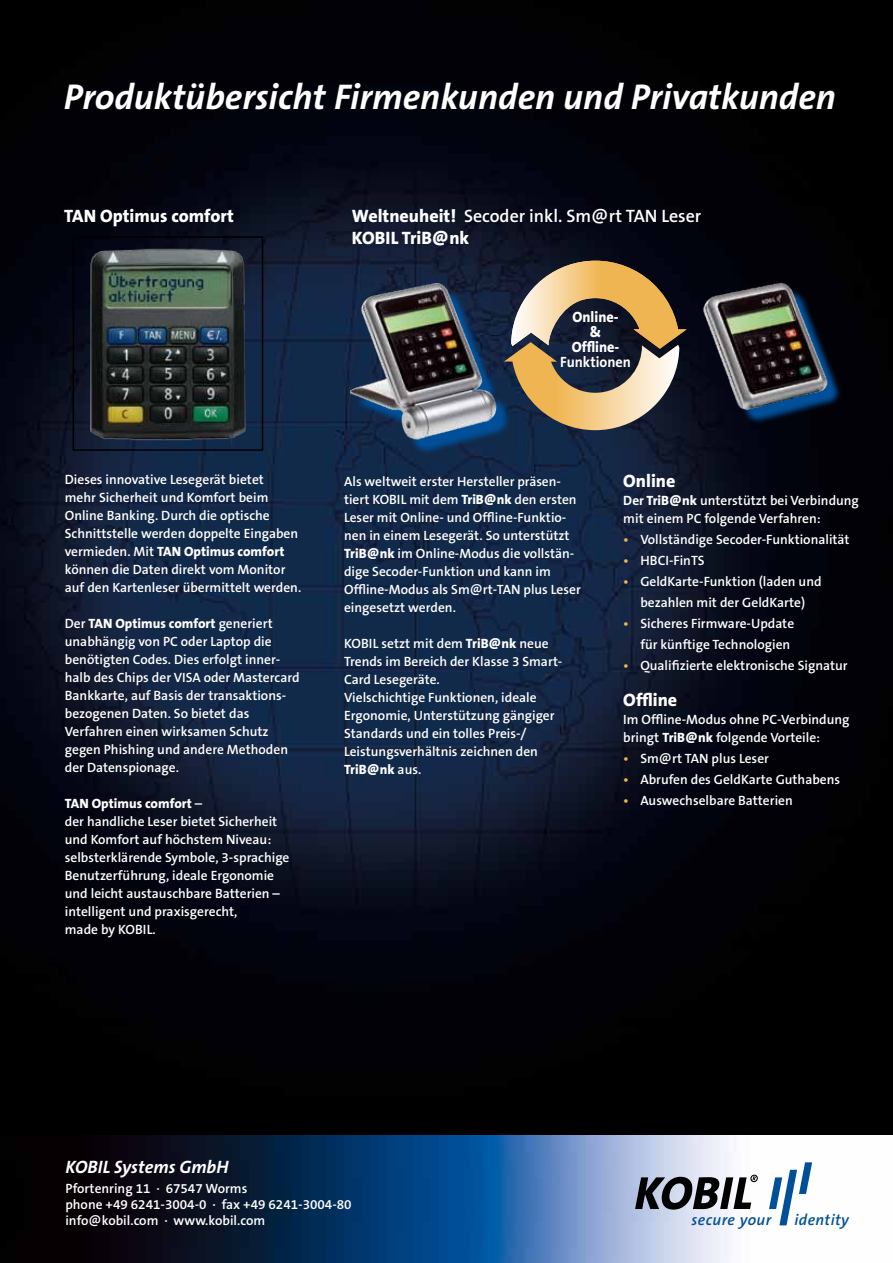
<style>
.page{position:relative;width:893px;height:1263px;background:#fff}
.page>*{position:absolute;margin:0;border:0;box-sizing:border-box;transform-origin:0 0}
.t1{font:italic 700 36px "The Sans B7";color:#fff}
.t2{font:800 18px "The Sans B8";color:#fff}
.t3{font:600 18px "The Sans B6";color:#fff}
.t4{font:italic 700 18px "The Sans B7";color:#fff}
.t5{font:italic 600 15.6px "The Sans B6";letter-spacing:.025em;color:#005099}
.t6{font:800 15px/14.9px "The Sans B8";color:#fff;text-align:center;scale:.95 1}
.t7{font:700 15px "The Sans B7";color:#fff;scale:.95 1}
.t8{font:600 13.5px/18px "The Sans B6";color:#fff}
.t9{font:800 13.5px "The Sans B8";color:#fff}
.s1{font-family:"The Sans B6";font-weight:600}
.s2{font-family:"The Sans B8";font-weight:800}
.s3{font-family:"The Sans B7";font-weight:700}
.s4{color:#f0b553}
</style>
<div class="page">
<img style="left:0;top:0;width:893px;height:1135px">
<svg style="left:504px;top:261px;width:183px;height:169px;background:#84745c"></svg>
<svg style="left:507px;top:289px;width:4px;height:166px"></svg>
<img style="left:350px;top:283px;width:157px;height:173px">
<img style="left:683px;top:267px;width:160px;height:176px">
<img style="left:0;top:1135px;width:813px;height:128px">
<svg style="left:635px;top:1174px;width:123px;height:35px"></svg>
<svg style="left:769px;top:1162px;width:43px;height:63px"></svg>
<img style="left:76px;top:239px;width:183px;height:209px">
<div style="left:73px;top:236px;width:190px;height:215px;border:2px solid #000"></div>
<h1 class="t1" style="left:64px;top:78px;width:774px">Produktübersicht Firmenkunden und Privatkunden</h1>
<h2 class="t2" style="left:64px;top:207px;width:171px">TAN Optimus comfort</h2>
<p class="t8" style="left:65px;top:471px;width:235px">Dieses innovative Lesegerät bietet mehr Sicherheit und Komfort beim Online Banking. Durch die optische Schnittstelle werden doppelte Eingaben</p>
<p class="t9" style="left:65px;top:544px;width:221px"><span class="s1">vermieden. Mit</span> TAN Optimus comfort</p>
<p class="t8" style="left:65px;top:561px;width:238px">können die Daten direkt vom Monitor auf den Kartenleser übermittelt werden.</p>
<p class="t9" style="left:65px;top:616px;width:209px"><span class="s1">Der</span> TAN Optimus comfort <span class="s1">generiert</span></p>
<p class="t8" style="left:65px;top:633px;width:236px">unabhängig von PC oder Laptop die benötigten Codes. Dies erfolgt inner&shy;halb des Chips der VISA oder Mastercard Bankkarte, auf Basis der transaktions&shy;bezogenen Daten. So bietet das Verfahren einen wirksamen Schutz gegen Phishing und andere Methoden der Datenspionage.</p>
<p class="t9" style="left:65px;top:796px;width:139px">TAN Optimus comfort <span class="s1">–</span></p>
<p class="t8" style="left:65px;top:813px;width:226px">der handliche Leser bietet Sicherheit und Komfort auf höchstem Niveau: selbsterklärende Symbole, 3-sprachige Benutzerführung, ideale Ergonomie und leicht austauschbare Batterien – intelligent und praxisgerecht,<br>made by KOBIL.</p>
<h2 class="t3" style="left:352px;top:207px;width:351px"><span class="s2">Weltneuheit!</span> Secoder inkl. Sm@rt TAN Leser</h2>
<h2 class="t2" style="left:352px;top:228px;width:119px">KOBIL TriB@nk</h2>
<p class="t6" style="left:572px;top:310px;width:52px">Online-&amp;<br>Offline-</p>
<p class="t7" style="left:560px;top:354px;width:76px">Funktionen</p>
<p class="t8" style="left:344px;top:473px;width:238px">Als weltweit erster Hersteller präsen&shy;tiert KOBIL mit dem <span class="s2">TriB@nk</span> den ersten Leser mit Online- und Offline-Funktio&shy;nen in einem Lesegerät. So unterstützt <span class="s2">TriB@nk</span> im Online-Modus die vollstän&shy;dige Secoder-Funktion und kann im Offline-Modus als Sm@rt-TAN plus Leser eingesetzt werden.</p>
<p class="t8" style="left:344px;top:635px;width:220px">KOBIL setzt mit dem <span class="s2">TriB@nk</span> neue<br>Trends im Bereich der Klasse 3 Smart-<br>Card Lesegeräte.<br>Vielschichtige Funktionen, ideale<br>Ergonomie, Unterstützung gängiger<br>Standards und ein tolles Preis-/<br>Leistungsverhältnis zeichnen den</p>
<p class="t9" style="left:344px;top:762px;width:79px">TriB@nk <span class="s1">aus.</span></p>
<h2 class="t2" style="left:623px;top:471px;width:54px">Online</h2>
<p class="t8" style="left:623px;top:492px;width:237px"><span class="s3">Der</span> <span class="s2">TriB@nk</span> unterstützt bei Verbindung mit einem PC folgende Verfahren:</p>
<p class="t8" style="left:623px;top:531px;width:228px"><span class="s4">•</span> Vollständige Secoder-Funktionalität</p>
<p class="t8" style="left:623px;top:552px;width:83px"><span class="s4">•</span> HBCI-FinTS</p>
<p class="t8" style="left:623px;top:572px;width:200px;line-height:21px;text-align:center"><span class="s4">•</span> GeldKarte-Funktion (laden und bezahlen mit der GeldKarte)</p>
<p class="t8" style="left:623px;top:614px;width:172px;line-height:21px;text-align:right"><span class="s4">•</span> Sicheres Firmware-Update für künftige Technologien</p>
<p class="t8" style="left:623px;top:657px;width:226px"><span class="s4">•</span> Qualifizierte elektronische Signatur</p>
<h2 class="t2" style="left:623px;top:690px;width:55px">Offline</h2>
<p class="t8" style="left:623px;top:711px;width:228px">Im Offline-Modus ohne PC-Verbindung bringt <span class="s2">TriB@nk</span> folgende Vorteile:</p>
<p class="t8" style="left:623px;top:750px;width:147px"><span class="s4">•</span> Sm@rt TAN plus Leser</p>
<p class="t8" style="left:623px;top:771px;width:218px"><span class="s4">•</span> Abrufen des GeldKarte Guthabens</p>
<p class="t8" style="left:623px;top:792px;width:171px"><span class="s4">•</span> Auswechselbare Batterien</p>
<h2 class="t4" style="left:65px;top:1157px;width:165px">KOBIL Systems GmbH</h2>
<p class="t8" style="left:65px;top:1181px;width:288px;line-height:16.2px">Pfortenring 11 · 67547 Worms<br>phone +49 6241-3004-0 · fax +49 6241-3004-80 info@kobil.com · www.kobil.com</p>
<p class="t5" style="left:692px;top:1212px;width:81px">secure your</p>
<p class="t5" style="left:794px;top:1212px;width:56px">identity</p>
</div>
